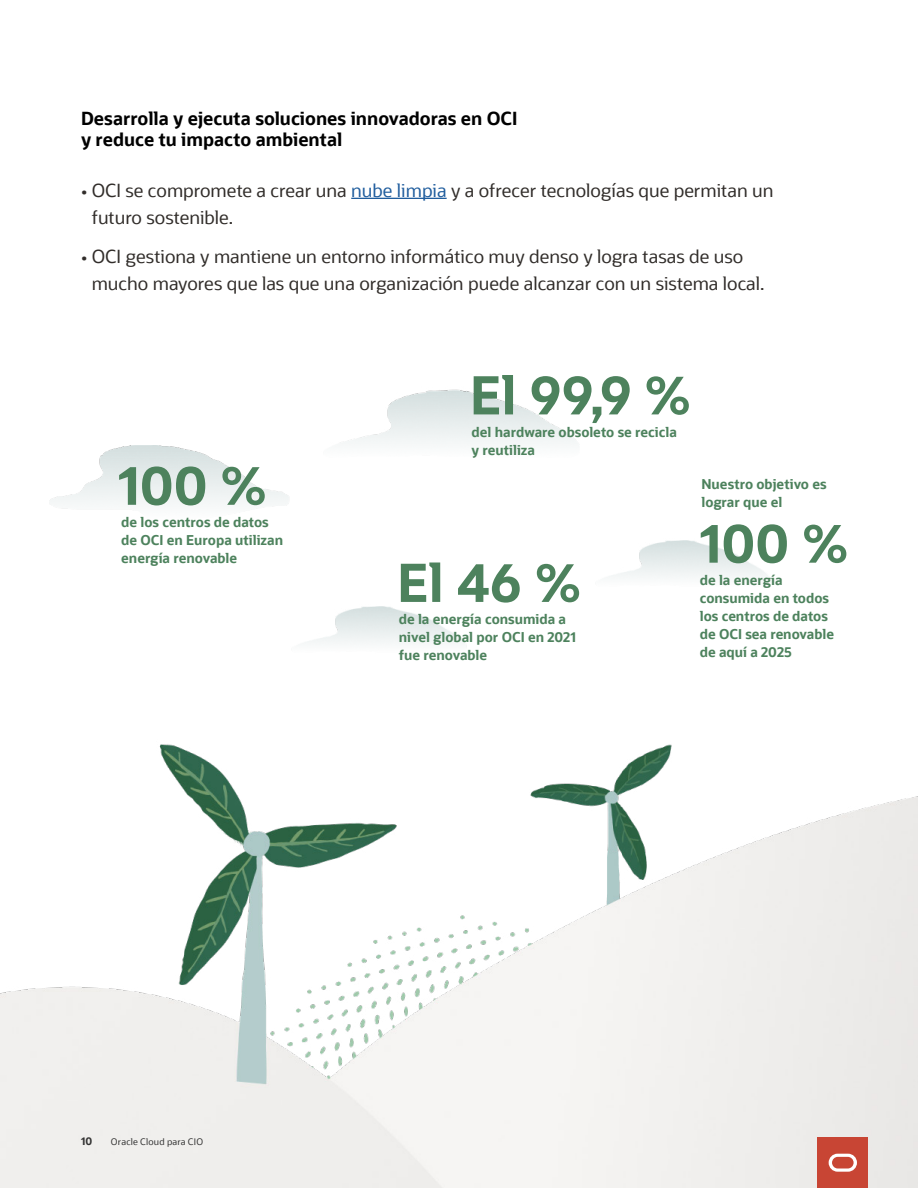
<style>
.page{position:relative;width:918px;height:1188px;background:#fff}
.page>*{position:absolute;margin:0;border:0;box-sizing:border-box;transform-origin:0 0}
.Component_Small_Stat{font:700 52.5px "Oracle Sans";color:#4d825d}
.A___Bullets_copy{font:18px/27px "Oracle Sans";color:#312d2a}
.A___Bullets_Header{font:700 18px/21px "Oracle Sans";color:#000}
.Component_Body_Bold{font:700 13.5px/18px "Oracle Sans";color:#4d825d}
.t1{font:700 10.5px "Oracle Sans";color:#333}
.t2{font:9px "Oracle Sans";letter-spacing:.025em;color:#333}
.s1{color:#215e9e}
</style>
<div class="page">
<hr style="left:351px;top:198px;width:96px;height:1px;background:#215e9e">
<img style="left:1px;top:389px;width:916px;height:799px">
<div style="left:818px;top:1137px;width:50px;height:51px;background:#c84534"></div>
<svg style="left:829px;top:1154px;width:28px;height:18px"></svg>
<p class="A___Bullets_Header" style="left:81px;top:108px;width:438px">Desarrolla y ejecuta soluciones innovadoras en OCI y reduce tu impacto ambiental</p>
<p class="A___Bullets_copy" style="left:92px;top:177px;width:683px;text-indent:-11px">• OCI se compromete a crear una <span class="s1">nube limpia</span> y a ofrecer tecnologías que permitan un futuro sostenible.</p>
<p class="A___Bullets_copy" style="left:92px;top:243px;width:674px;text-indent:-11px">• OCI gestiona y mantiene un entorno informático muy denso y logra tasas de uso mucho mayores que las que una organización puede alcanzar con un sistema local.</p>
<p class="Component_Small_Stat" style="left:118px;top:453px;width:150px">100 %</p>
<p class="Component_Body_Bold" style="left:121px;top:513px;width:163px">de los centros de datos de OCI en Europa utilizan energía renovable</p>
<p class="Component_Small_Stat" style="left:470px;top:362px;width:222px">El 99,9 %</p>
<p class="Component_Body_Bold" style="left:472px;top:423px;width:207px">del hardware obsoleto se recicla y reutiliza</p>
<p class="Component_Small_Stat" style="left:397px;top:550px;width:186px">El 46 %</p>
<p class="Component_Body_Bold" style="left:399px;top:611px;width:179px">de la energía consumida a nivel global por OCI en 2021 fue renovable</p>
<p class="Component_Body_Bold" style="left:701px;top:476px;width:127px">Nuestro objetivo es lograr que el</p>
<p class="Component_Small_Stat" style="left:700px;top:510px;width:150px">100 %</p>
<p class="Component_Body_Bold" style="left:700px;top:571px;width:136px">de la energía consumida en todos los centros de datos de OCI sea renovable de aquí a 2025</p>
<p class="t1" style="left:81px;top:1135px;width:13px">10</p>
<p class="t2" style="left:111px;top:1137px;width:94px">Oracle Cloud para CIO</p>
</div>
